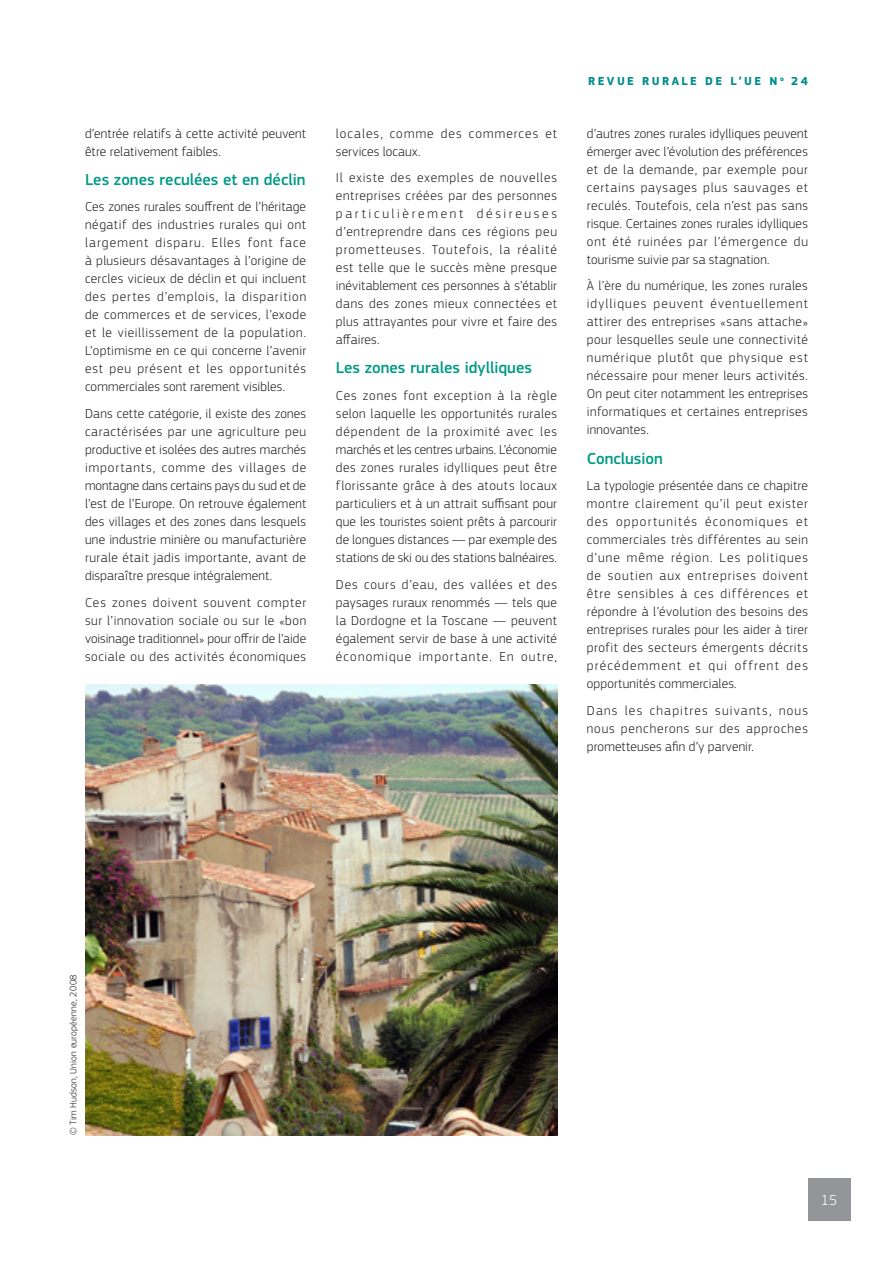
<style>
.page{position:relative;width:893px;height:1263px;background:#fff}
.page>*{position:absolute;margin:0;border:0;box-sizing:border-box;transform-origin:0 0}
._3_TItre_3{font:500 16.5px "EC Square Sans Pro";color:#009a85}
.t1{font:300 15px "EC Square Sans Pro";color:#fff}
._0_Body{font:300 13.5px/18px "EC Square Sans Pro";letter-spacing:.02em;color:#231f20;text-align:justify}
._0_Body-2{font:300 13.5px/18px "EC Square Sans Pro";letter-spacing:.075em;color:#231f20}
.t2{font:700 12px "EC Square Sans Pro";letter-spacing:.2em;color:#008c8c}
._8___photo{font:300 9.75px "EC Square Sans Pro";letter-spacing:.025em;color:#231f20}
</style>
<div class="page">
<img style="left:85px;top:684px;width:472px;height:451px">
<div style="left:808px;top:1178px;width:42px;height:42px;background:#939598"></div>
<p class="_0_Body" style="left:85px;top:124px;width:223px">d’entrée relatifs à cette activité peuvent être relativement faibles.</p>
<p class="_3_TItre_3" style="left:85px;top:170px;width:222px">Les zones reculées et en déclin</p>
<p class="_0_Body" style="left:85px;top:198px;width:223px">Ces zones rurales souffrent de l’héritage négatif des industries rurales qui ont largement disparu. Elles font face à plusieurs désavantages à l’origine de cercles vicieux de déclin et qui incluent des pertes d’emplois, la disparition de commerces et de services, l’exode et le vieillissement de la population.<br>L’optimisme en ce qui concerne l’avenir est peu présent et les opportunités commerciales sont rarement visibles.</p>
<p class="_0_Body" style="left:85px;top:404px;width:223px">Dans cette catégorie, il existe des zones caractérisées par une agriculture peu productive et isolées des autres marchés importants, comme des villages de montagne dans certains pays du sud et de l’est de l’Europe. On retrouve également des villages et des zones dans lesquels une industrie minière ou manufacturière rurale était jadis importante, avant de disparaître presque intégralement.</p>
<p class="_0_Body" style="left:85px;top:593px;width:223px">Ces zones doivent souvent compter sur l’innovation sociale ou sur le «bon voisinage traditionnel» pour offrir de l’aide sociale ou des activités économiques</p>
<p class="_0_Body-2" style="left:336px;top:124px;width:223px">locales, comme des commerces et services locaux.</p>
<p class="_0_Body" style="left:336px;top:169px;width:223px">Il existe des exemples de nouvelles entreprises créées par des personnes particulièrement désireuses d’entreprendre dans ces régions peu prometteuses. Toutefois, la réalité est telle que le succès mène presque inévitablement ces personnes à s’établir dans des zones mieux connectées et plus attrayantes pour vivre et faire des affaires.</p>
<p class="_3_TItre_3" style="left:336px;top:358px;width:198px">Les zones rurales idylliques</p>
<p class="_0_Body" style="left:336px;top:386px;width:223px">Ces zones font exception à la règle selon laquelle les opportunités rurales dépendent de la proximité avec les marchés et les centres urbains. L’économie des zones rurales idylliques peut être florissante grâce à des atouts locaux particuliers et à un attrait suffisant pour que les touristes soient prêts à parcourir de longues distances — par exemple des stations de ski ou des stations balnéaires.</p>
<p class="_0_Body" style="left:336px;top:575px;width:223px">Des cours d’eau, des vallées et des paysages ruraux renommés — tels que la Dordogne et la Toscane — peuvent également servir de base à une activité économique importante. En outre,</p>
<p class="t2" style="left:588px;top:74px;width:221px">REVUE RURALE DE L’UE N <sup>o</sup> 24</p>
<p class="_0_Body" style="left:587px;top:124px;width:223px">d’autres zones rurales idylliques peuvent émerger avec l’évolution des préférences et de la demande, par exemple pour certains paysages plus sauvages et reculés. Toutefois, cela n’est pas sans risque. Certaines zones rurales idylliques ont été ruinées par l’émergence du tourisme suivie par sa stagnation.</p>
<p class="_0_Body" style="left:587px;top:277px;width:223px">À l’ère du numérique, les zones rurales idylliques peuvent éventuellement attirer des entreprises «sans attache» pour lesquelles seule une connectivité numérique plutôt que physique est nécessaire pour mener leurs activités.<br>On peut citer notamment les entreprises informatiques et certaines entreprises innovantes.</p>
<p class="_3_TItre_3" style="left:587px;top:448px;width:78px">Conclusion</p>
<p class="_0_Body" style="left:587px;top:476px;width:223px">La typologie présentée dans ce chapitre montre clairement qu’il peut exister des opportunités économiques et commerciales très différentes au sein d’une même région. Les politiques de soutien aux entreprises doivent être sensibles à ces différences et répondre à l’évolution des besoins des entreprises rurales pour les aider à tirer profit des secteurs émergents décrits précédemment et qui offrent des opportunités commerciales.</p>
<p class="_0_Body" style="left:587px;top:701px;width:223px">Dans les chapitres suivants, nous nous pencherons sur des approches prometteuses afin d’y parvenir.</p>
<p class="_8___photo" style="left:68px;top:1135px;width:162px;rotate:-90deg">© Tim Hudson, Union européenne, 2008</p>
<p class="t1" style="left:821px;top:1191px;width:18px">15</p>
</div>
